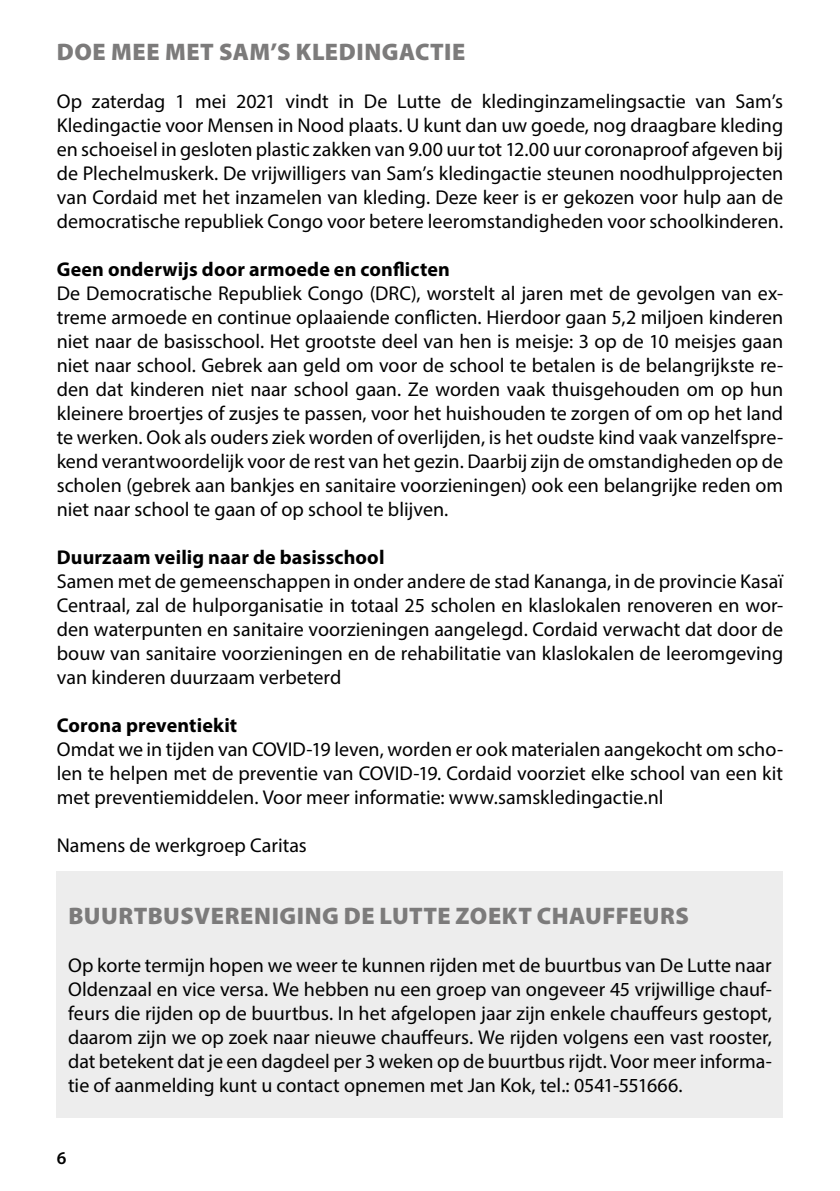
<style>
.page{position:relative;width:840px;height:1191px;background:#fff}
.page>*{position:absolute;margin:0;border:0;box-sizing:border-box;transform-origin:0 0}
.t1{font:900 24px "Myriad Pro";letter-spacing:.02em;color:#7c7b7b}
.t2{font:20px/24px "Myriad Pro";color:#000;text-align:justify}
.t3{font:700 20px "Myriad Pro";letter-spacing:.005em;color:#000}
.t4{font:600 18px "Myriad Pro";color:#000}
</style>
<div class="page">
<div style="left:57px;top:870px;width:725px;height:247px;background:#ededed"></div>
<p class="t1" style="left:57px;top:35px;width:410px">DOE MEE MET SAM’S KLEDINGACTIE</p>
<p class="t2" style="left:57px;top:89px;width:727px">Op zaterdag 1 mei 2021 vindt in De Lutte de kledinginzamelingsactie van Sam’s Kledingactie voor Mensen in Nood plaats. U kunt dan uw goede, nog draagbare kleding en schoeisel in gesloten plastic zakken van 9.00 uur tot 12.00 uur coronaproof afgeven bij de Plechelmuskerk. De vrijwilligers van Sam’s kledingactie steunen noodhulpprojecten van Cordaid met het inzamelen van kleding. Deze keer is er gekozen voor hulp aan de democratische republiek Congo voor betere leeromstandigheden voor schoolkinderen.</p>
<p class="t3" style="left:57px;top:256px;width:394px">Geen onderwijs door armoede en conflicten</p>
<p class="t2" style="left:57px;top:281px;width:727px">De Democratische Republiek Congo (DRC), worstelt al jaren met de gevolgen van ex&shy;treme armoede en continue oplaaiende conflicten. Hierdoor gaan 5,2 miljoen kinderen niet naar de basisschool. Het grootste deel van hen is meisje: 3 op de 10 meisjes gaan niet naar school. Gebrek aan geld om voor de school te betalen is de belangrijkste re&shy;den dat kinderen niet naar school gaan. Ze worden vaak thuisgehouden om op hun kleinere broertjes of zusjes te passen, voor het huishouden te zorgen of om op het land te werken. Ook als ouders ziek worden of overlijden, is het oudste kind vaak vanzelfspre&shy;kend verantwoordelijk voor de rest van het gezin. Daarbij zijn de omstandigheden op de scholen (gebrek aan bankjes en sanitaire voorzieningen) ook een belangrijke reden om niet naar school te gaan of op school te blijven.</p>
<p class="t3" style="left:57px;top:544px;width:329px">Duurzaam veilig naar de basisschool</p>
<p class="t2" style="left:57px;top:569px;width:727px">Samen met de gemeenschappen in onder andere de stad Kananga, in de provincie Kasaï Centraal, zal de hulporganisatie in totaal 25 scholen en klaslokalen renoveren en wor&shy;den waterpunten en sanitaire voorzieningen aangelegd. Cordaid verwacht dat door de bouw van sanitaire voorzieningen en de rehabilitatie van klaslokalen de leeromgeving van kinderen duurzaam verbeterd</p>
<p class="t3" style="left:57px;top:712px;width:182px">Corona preventiekit</p>
<p class="t2" style="left:57px;top:737px;width:727px">Omdat we in tijden van COVID-19 leven, worden er ook materialen aangekocht om scho&shy;len te helpen met de preventie van COVID-19. Cordaid voorziet elke school van een kit met preventiemiddelen. Voor meer informatie: www.samskledingactie.nl</p>
<p class="t2" style="left:57px;top:833px;width:251px">Namens de werkgroep Caritas</p>
<p class="t1" style="left:68px;top:899px;width:622px">BUURTBUSVERENIGING DE LUTTE ZOEKT CHAUFFEURS</p>
<p class="t2" style="left:68px;top:953px;width:705px">Op korte termijn hopen we weer te kunnen rijden met de buurtbus van De Lutte naar Oldenzaal en vice versa. We hebben nu een groep van ongeveer 45 vrijwillige chauf&shy;feurs die rijden op de buurtbus. In het afgelopen jaar zijn enkele chauffeurs gestopt, daarom zijn we op zoek naar nieuwe chauffeurs. We rijden volgens een vast rooster, dat betekent dat je een dagdeel per 3 weken op de buurtbus rijdt. Voor meer informa&shy;tie of aanmelding kunt u contact opnemen met Jan Kok, tel.: 0541-551666.</p>
<p class="t4" style="left:57px;top:1146px;width:11px">6</p>
</div>
